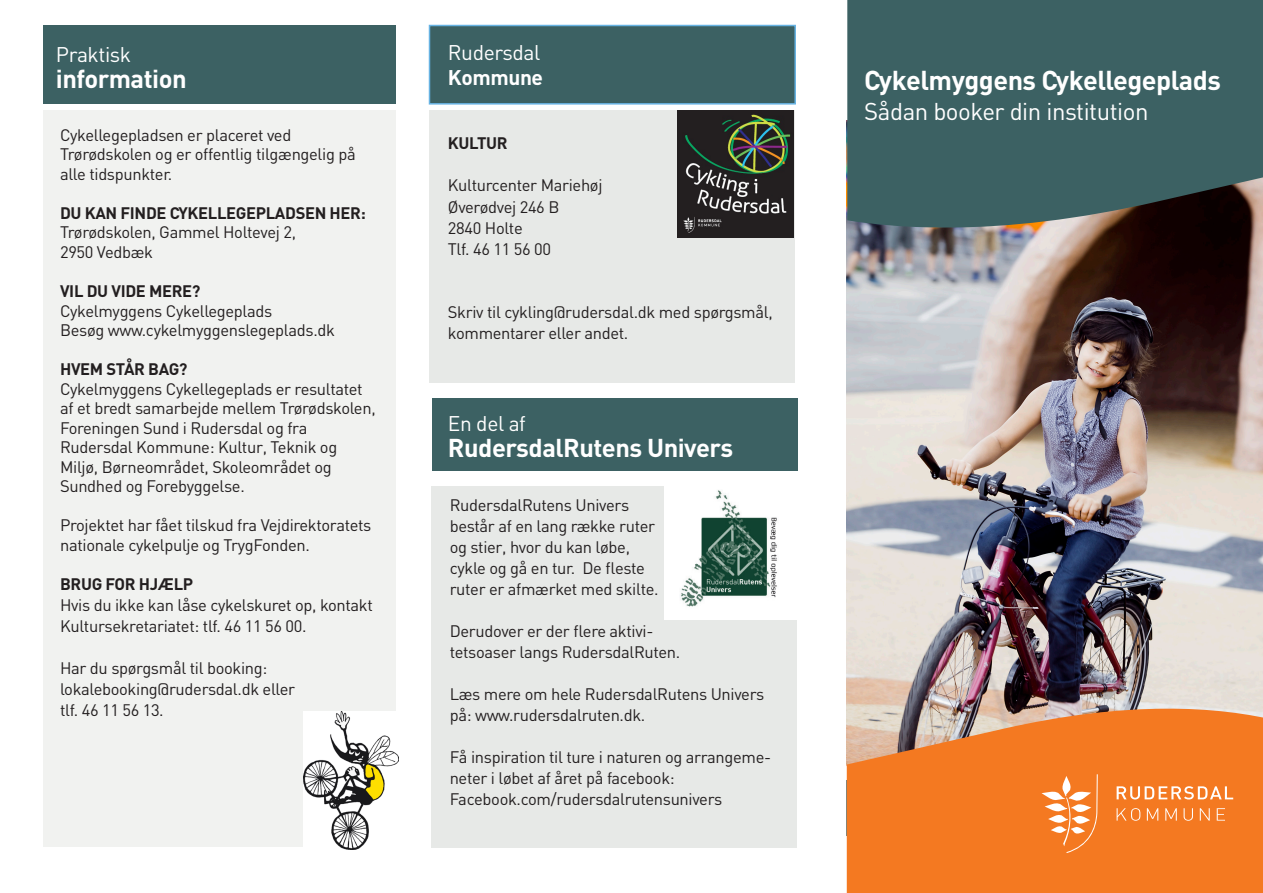
<style>
.page{position:relative;width:1263px;height:893px;background:#fff}
.page>*{position:absolute;margin:0;border:0;box-sizing:border-box;transform-origin:0 0}
.M65_Forside_overskri{font:700 27px "DIN";letter-spacing:-.02em;color:#fff}
.M65_Brød{font:700 25.5px "DIN";letter-spacing:-.02em;color:#fff}
.M65_Brød-2{font:24px "DIN";letter-spacing:-.02em;color:#fff}
.M65_Brød-3{font:21px "DIN";letter-spacing:-.02em;color:#fff}
.M65_Brød-4{font:700 21px "DIN";letter-spacing:-.02em;color:#fff}
.M65_Brød-5{font:16.5px/21px "DIN";letter-spacing:-.02em;color:#231f20}
.M65_Brød-6{font:700 16.5px "DIN";letter-spacing:-.02em;color:#231f20}
</style>
<div class="page">
<img style="left:847px;top:255px;width:416px;height:431px">
<svg style="left:847px;top:686px;width:416px;height:207px;background:#e7833c"></svg>
<svg style="left:1041px;top:774px;width:57px;height:79px;background:#f69550"></svg>
<svg style="left:1116px;top:786px;width:117px;height:13px"></svg>
<svg style="left:1116px;top:808px;width:24px;height:13px"></svg>
<svg style="left:1147px;top:808px;width:11px;height:13px"></svg>
<svg style="left:1165px;top:808px;width:12px;height:13px"></svg>
<svg style="left:1183px;top:808px;width:10px;height:13px"></svg>
<svg style="left:1200px;top:808px;width:10px;height:13px"></svg>
<svg style="left:1217px;top:808px;width:8px;height:13px"></svg>
<svg style="left:847px;top:0;width:416px;height:255px;background:#435f60"></svg>
<div style="left:43px;top:111px;width:352px;height:736px;background:#f1f2f0"></div>
<div style="left:429px;top:25px;width:367px;height:80px;background:#3c6163;border:2px solid #67b3e3"></div>
<div style="left:429px;top:111px;width:366px;height:272px;background:#e7e9e7"></div>
<div style="left:43px;top:26px;width:352px;height:78px;background:#3c6163"></div>
<div style="left:432px;top:398px;width:366px;height:72px;background:#3c6163"></div>
<div style="left:431px;top:486px;width:366px;height:361px;background:#e7e9e7"></div>
<img style="left:665px;top:486px;width:132px;height:133px">
<img style="left:678px;top:111px;width:116px;height:126px">
<img style="left:304px;top:712px;width:95px;height:137px">
<p class="M65_Brød-3" style="left:56px;top:40px;width:77px">Praktisk</p>
<p class="M65_Brød" style="left:56px;top:61px;width:132px">information</p>
<p class="M65_Brød-5" style="left:60px;top:124px;width:233px">Cykellegepladsen er placeret ved</p>
<p class="M65_Brød-5" style="left:60px;top:143px;width:297px">Trørødskolen og er offentlig tilgængelig på</p>
<p class="M65_Brød-5" style="left:60px;top:163px;width:114px">alle tidspunkter.</p>
<p class="M65_Brød-6" style="left:60px;top:202px;width:307px">DU KAN FINDE CYKELLEGEPLADSEN HER:</p>
<p class="M65_Brød-5" style="left:60px;top:221px;width:238px">Trørødskolen, Gammel Holtevej 2,</p>
<p class="M65_Brød-5" style="left:60px;top:241px;width:94px">2950 Vedbæk</p>
<p class="M65_Brød-6" style="left:60px;top:280px;width:142px">VIL DU VIDE MERE?</p>
<p class="M65_Brød-5" style="left:60px;top:299px;width:214px">Cykelmyggens Cykellegeplads</p>
<p class="M65_Brød-5" style="left:60px;top:319px;width:276px">Besøg www.cykelmyggenslegeplads.dk</p>
<p class="M65_Brød-6" style="left:60px;top:358px;width:129px">HVEM STÅR BAG?</p>
<p class="M65_Brød-5" style="left:60px;top:377px;width:304px">Cykelmyggens Cykellegeplads er resultatet</p>
<p class="M65_Brød-5" style="left:60px;top:397px;width:317px">af et bredt samarbejde mellem Trørødskolen,</p>
<p class="M65_Brød-5" style="left:60px;top:416px;width:249px">Foreningen Sund i Rudersdal og fra</p>
<p class="M65_Brød-5" style="left:60px;top:436px;width:279px">Rudersdal Kommune: Kultur, Teknik og</p>
<p class="M65_Brød-5" style="left:60px;top:455px;width:273px">Miljø, Børneområdet, Skoleområdet og</p>
<p class="M65_Brød-5" style="left:60px;top:475px;width:186px">Sundhed og Forebyggelse.</p>
<p class="M65_Brød-5" style="left:60px;top:514px;width:313px">Projektet har fået tilskud fra Vejdirektoratets</p>
<p class="M65_Brød-5" style="left:60px;top:533px;width:251px">nationale cykelpulje og TrygFonden.</p>
<p class="M65_Brød-6" style="left:60px;top:572px;width:135px">BRUG FOR HJÆLP</p>
<p class="M65_Brød-5" style="left:60px;top:593px;width:314px">Hvis du ikke kan låse cykelskuret op, kontakt</p>
<p class="M65_Brød-5" style="left:60px;top:614px;width:248px">Kultursekretariatet: tlf. 46 11 56 00.</p>
<p class="M65_Brød-5" style="left:60px;top:656px;width:209px">Har du spørgsmål til booking:</p>
<p class="M65_Brød-5" style="left:60px;top:677px;width:237px">lokalebooking@rudersdal.dk eller</p>
<p class="M65_Brød-5" style="left:60px;top:698px;width:105px">tlf. 46 11 56 13.</p>
<p class="M65_Brød-3" style="left:448px;top:38px;width:94px">Rudersdal</p>
<p class="M65_Brød-4" style="left:448px;top:63px;width:97px">Kommune</p>
<p class="M65_Brød-6" style="left:448px;top:132px;width:61px">KULTUR</p>
<p class="M65_Brød-5" style="left:448px;top:174px;width:156px">Kulturcenter Mariehøj</p>
<p class="M65_Brød-5" style="left:448px;top:195px;width:113px">Øverødvej 246 B</p>
<p class="M65_Brød-5" style="left:448px;top:216px;width:76px">2840 Holte</p>
<p class="M65_Brød-5" style="left:448px;top:237px;width:105px">Tlf. 46 11 56 00</p>
<p class="M65_Brød-5" style="left:448px;top:300px;width:326px">Skriv til cykling@rudersdal.dk med spørgsmål, kommentarer eller andet.</p>
<p class="M65_Brød-3" style="left:448px;top:410px;width:79px">En del af</p>
<p class="M65_Brød" style="left:448px;top:430px;width:287px">RudersdalRutens Univers</p>
<p class="M65_Brød-5" style="left:450px;top:494px;width:210px">RudersdalRutens Univers består af en lang række ruter og stier, hvor du kan løbe, cykle og gå en tur. De fleste ruter er afmærket med skilte.</p>
<p class="M65_Brød-5" style="left:450px;top:620px;width:232px">Derudover er der flere aktivi&shy;tetsoaser langs RudersdalRuten.</p>
<p class="M65_Brød-5" style="left:450px;top:683px;width:316px">Læs mere om hele RudersdalRutens Univers på: www.rudersdalruten.dk.</p>
<p class="M65_Brød-5" style="left:450px;top:746px;width:323px">Få inspiration til ture i naturen og arrangeme&shy;neter i løbet af året på facebook:</p>
<p class="M65_Brød-5" style="left:450px;top:788px;width:274px">Facebook.com/rudersdalrutensunivers</p>
<p class="M65_Forside_overskri" style="left:864px;top:62px;width:358px">Cykelmyggens Cykellegeplads</p>
<p class="M65_Brød-2" style="left:864px;top:95px;width:286px">Sådan booker din institution</p>
</div>
